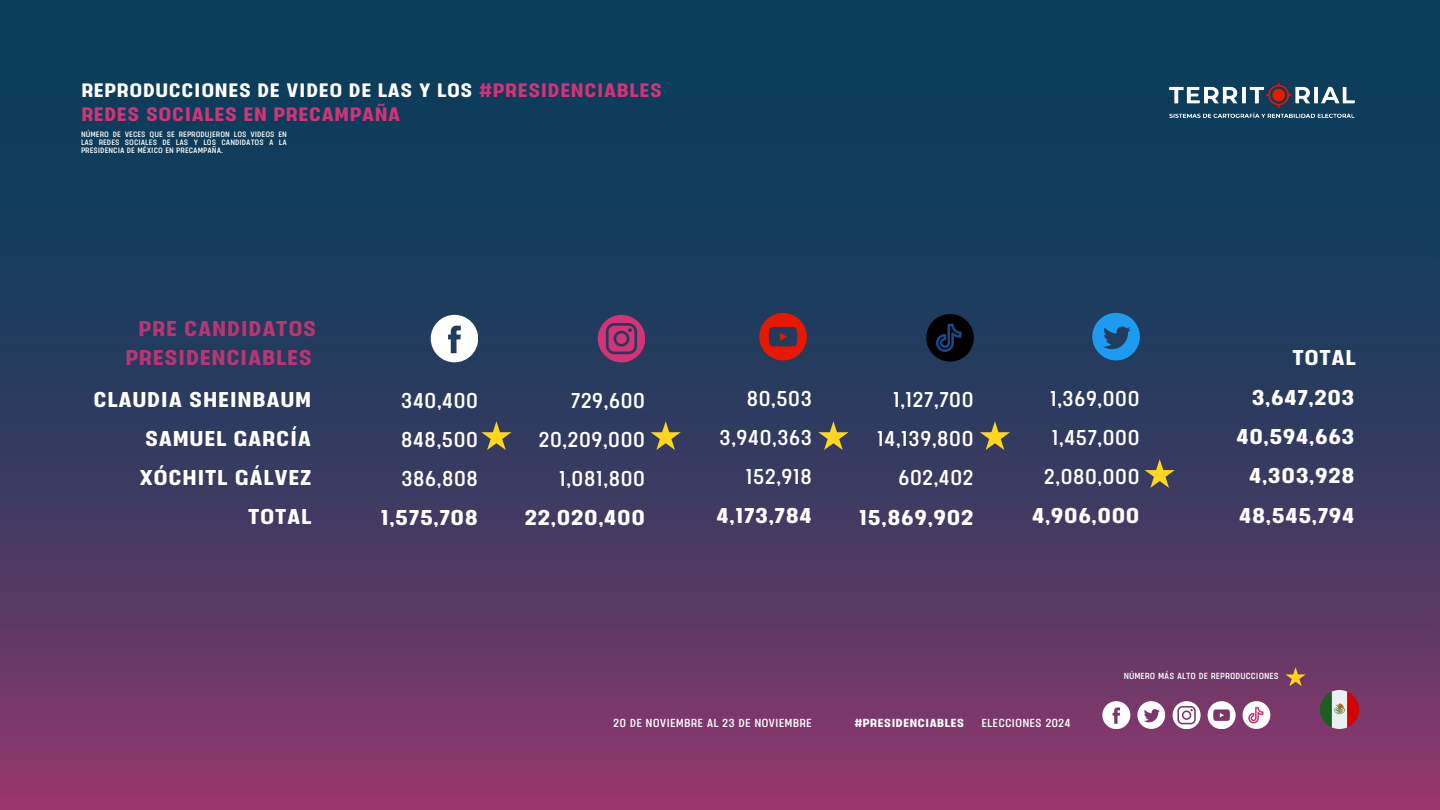
<style>
.page{position:relative;width:1440px;height:810px;background:#fff}
.page>*{position:absolute;margin:0;border:0;box-sizing:border-box;transform-origin:0 0}
.t1{font:700 22px "SUKSA";color:#fff}
.t2{font:22px "SUKSA";color:#fff}
.t3{font:700 22px "SUKSA";color:#b83673}
.t4{font:700 20px "SUKSA";color:#fff}
.t5{font:700 20px "SUKSA";color:#d43377}
.t6{font:12px "SUKSA";color:#fff}
.t7{font:700 12px "SUKSA";color:#fff}
.t8{font:9.1px "SUKSA";color:#fff}
.t9{font:8px/8px "SUKSA";color:#fff;text-align:justify}
.s1{color:#d43377}
</style>
<div class="page">
<img style="left:0;top:0;width:1440px;height:810px">
<svg style="left:1320px;top:690px;width:39px;height:39px;background:#a07572"></svg>
<svg style="left:1102px;top:701px;width:28px;height:28px"></svg>
<svg style="left:1137px;top:701px;width:28px;height:28px"></svg>
<svg style="left:1173px;top:701px;width:27px;height:28px"></svg>
<svg style="left:1208px;top:701px;width:27px;height:28px"></svg>
<svg style="left:1243px;top:701px;width:27px;height:28px"></svg>
<svg style="left:431px;top:315px;width:47px;height:47px"></svg>
<svg style="left:1092px;top:313px;width:48px;height:47px;background:#1e76b8"></svg>
<svg style="left:598px;top:315px;width:47px;height:47px;background:#90366d"></svg>
<svg style="left:759px;top:313px;width:48px;height:47px;background:#902729"></svg>
<svg style="left:926px;top:314px;width:48px;height:47px;background:#0a1525"></svg>
<img style="left:1168px;top:81px;width:188px;height:39px">
<svg style="left:1286px;top:667px;width:20px;height:19px"></svg>
<svg style="left:651px;top:421px;width:30px;height:29px"></svg>
<svg style="left:818px;top:421px;width:31px;height:29px"></svg>
<svg style="left:980px;top:421px;width:30px;height:29px"></svg>
<svg style="left:1145px;top:459px;width:30px;height:29px"></svg>
<svg style="left:481px;top:421px;width:31px;height:29px"></svg>
<p class="t4" style="left:81px;top:82px;width:583px">REPRODUCCIONES DE VIDEO DE LAS Y LOS <span class="s1">#PRESIDENCIABLES</span></p>
<p class="t5" style="left:81px;top:106px;width:321px">REDES SOCIALES EN PRECAMPAÑA</p>
<p class="t9" style="left:81px;top:131px;width:207px">NÚMERO DE VECES QUE SE REPRODUJERON LOS VIDEOS EN LAS REDES SOCIALES DE LAS Y LOS CANDIDATOS A LA PRESIDENCIA DE MÉXICO EN PRECAMPAÑA.</p>
<p class="t3" style="left:138px;top:319px;width:180px">PRE CANDIDATOS</p>
<p class="t3" style="left:125px;top:348px;width:189px">PRESIDENCIABLES</p>
<p class="t1" style="left:1292px;top:348px;width:65px">TOTAL</p>
<p class="t1" style="left:93px;top:391px;width:220px">CLAUDIA SHEINBAUM</p>
<p class="t1" style="left:145px;top:429px;width:168px">SAMUEL GARCÍA</p>
<p class="t1" style="left:139px;top:468px;width:174px">XÓCHITL GÁLVEZ</p>
<p class="t1" style="left:248px;top:508px;width:65px">TOTAL</p>
<p class="t2" style="left:401px;top:391px;width:79px">340,400</p>
<p class="t2" style="left:401px;top:430px;width:79px">848,500</p>
<p class="t2" style="left:401px;top:470px;width:79px">386,808</p>
<p class="t1" style="left:380px;top:509px;width:99px">1,575,708</p>
<p class="t2" style="left:571px;top:391px;width:76px">729,600</p>
<p class="t2" style="left:538px;top:430px;width:108px">20,209,000</p>
<p class="t2" style="left:746px;top:389px;width:67px">80,503</p>
<p class="t2" style="left:719px;top:428px;width:95px">3,940,363</p>
<p class="t2" style="left:893px;top:390px;width:83px">1,127,700</p>
<p class="t2" style="left:877px;top:429px;width:98px">14,139,800</p>
<p class="t2" style="left:1050px;top:389px;width:92px">1,369,000</p>
<p class="t2" style="left:1052px;top:428px;width:90px">1,457,000</p>
<p class="t2" style="left:746px;top:468px;width:68px">152,918</p>
<p class="t2" style="left:898px;top:469px;width:77px">602,402</p>
<p class="t2" style="left:1044px;top:468px;width:97px">2,080,000</p>
<p class="t2" style="left:559px;top:470px;width:88px">1,081,800</p>
<p class="t1" style="left:525px;top:509px;width:122px">22,020,400</p>
<p class="t1" style="left:716px;top:507px;width:98px">4,173,784</p>
<p class="t1" style="left:1032px;top:507px;width:110px">4,906,000</p>
<p class="t1" style="left:859px;top:508px;width:116px">15,869,902</p>
<p class="t1" style="left:1251px;top:389px;width:105px">3,647,203</p>
<p class="t1" style="left:1236px;top:428px;width:120px">40,594,663</p>
<p class="t1" style="left:1249px;top:467px;width:108px">4,303,928</p>
<p class="t1" style="left:1239px;top:507px;width:118px">48,545,794</p>
<p class="t6" style="left:613px;top:718px;width:200px">20 DE NOVIEMBRE AL 23 DE NOVIEMBRE</p>
<p class="t7" style="left:854px;top:718px;width:112px">#PRESIDENCIABLES</p>
<p class="t6" style="left:982px;top:718px;width:91px">ELECCIONES 2024</p>
<p class="t8" style="left:1124px;top:672px;width:157px">NÚMERO MÁS ALTO DE REPRODUCCIONES</p>
</div>
